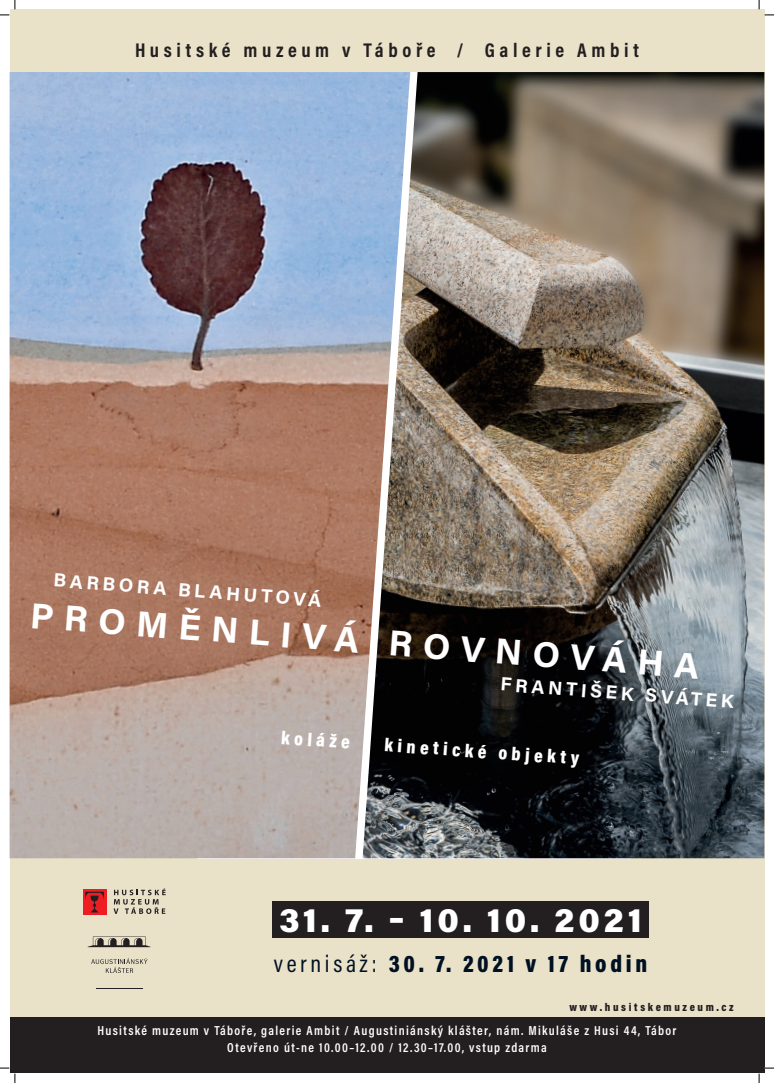
<style>
.page{position:relative;width:774px;height:1083px;background:#fff}
.page>*{position:absolute;margin:0;border:0;box-sizing:border-box;transform-origin:0 0}
.t1{font:700 36.06px "Acumin Pro";color:#fff}
.t2{font:900 32.88px "Acumin Pro";letter-spacing:.12em;color:#fff}
.t3{font:900 24.31px "Acumin Pro Cond";letter-spacing:.15em;color:#001123}
.t4{font:700 20px "Acumin Pro Cond";letter-spacing:.23em;color:#231f20}
.t5{font:700 18.94px "Acumin Pro";color:#fff}
.t6{font:900 18.94px "Acumin Pro Cond";color:#fff}
.t7{font:600 13.12px/17.5px "Acumin Pro Cond";letter-spacing:.1em;color:#fff;text-align:center}
.t8{font:900 11.44px "Acumin Pro Cond";letter-spacing:.23em;color:#231f20}
.s1{font-weight:400}
</style>
<div class="page">
<div style="left:10px;top:10px;width:754px;height:1063px;background:#eae2c8"></div>
<img style="left:410px;top:72px;width:354px;height:786px">
<img style="left:10px;top:72px;width:400px;height:786px">
<svg style="left:114px;top:888px;width:52px;height:25px"></svg>
<div style="left:83px;top:888px;width:23px;height:25px;background:#ee1d23"></div>
<svg style="left:85px;top:891px;width:19px;height:21px"></svg>
<hr style="left:96px;top:987px;width:46px;height:1px;background:#231f20">
<svg style="left:91px;top:958px;width:57px;height:14px"></svg>
<svg style="left:90px;top:936px;width:58px;height:10px"></svg>
<div style="left:10px;top:1017px;width:754px;height:56px;background:#231f20"></div>
<div style="left:272px;top:901px;width:377px;height:36px;background:#231f20"></div>
<svg style="left:759px;top:1067px;width:15px;height:15px"></svg>
<h3 class="t4" style="left:135px;top:37px;width:505px">Husitské muzeum v Táboře / Galerie Ambit</h3>
<h3 class="t5" style="left:55px;top:567px;width:270px;rotate:4deg">BARBORA BLAHUTOVÁ</h3>
<h1 class="t1" style="left:32px;top:591px;width:672px;rotate:4deg">PROMĚNLIVÁ ROVNOVÁHA</h1>
<h3 class="t5" style="left:501px;top:671px;width:235px;rotate:4deg">FRANTIŠEK SVÁTEK</h3>
<h3 class="t6" style="left:282px;top:724px;width:70px;rotate:4deg">koláže</h3>
<h3 class="t6" style="left:385px;top:732px;width:197px;rotate:4deg">kinetické objekty</h3>
<h2 class="t2" style="left:279px;top:896px;width:364px">31. 7. – 10. 10. 2021</h2>
<h3 class="t3" style="left:274px;top:947px;width:375px"><span class="s1">vernisáž:</span> 30. 7. 2021 v 17 hodin</h3>
<p class="t8" style="left:569px;top:998px;width:166px">www.husitskemuzeum.cz</p>
<p class="t7" style="left:97px;top:1020px;width:580px">Husitské muzeum v Táboře, galerie Ambit / Augustiniánský klášter, nám. Mikuláše z Husi 44, Tábor<br>Otevřeno út-ne 10.00–12.00 / 12.30–17.00, vstup zdarma</p>
</div>
